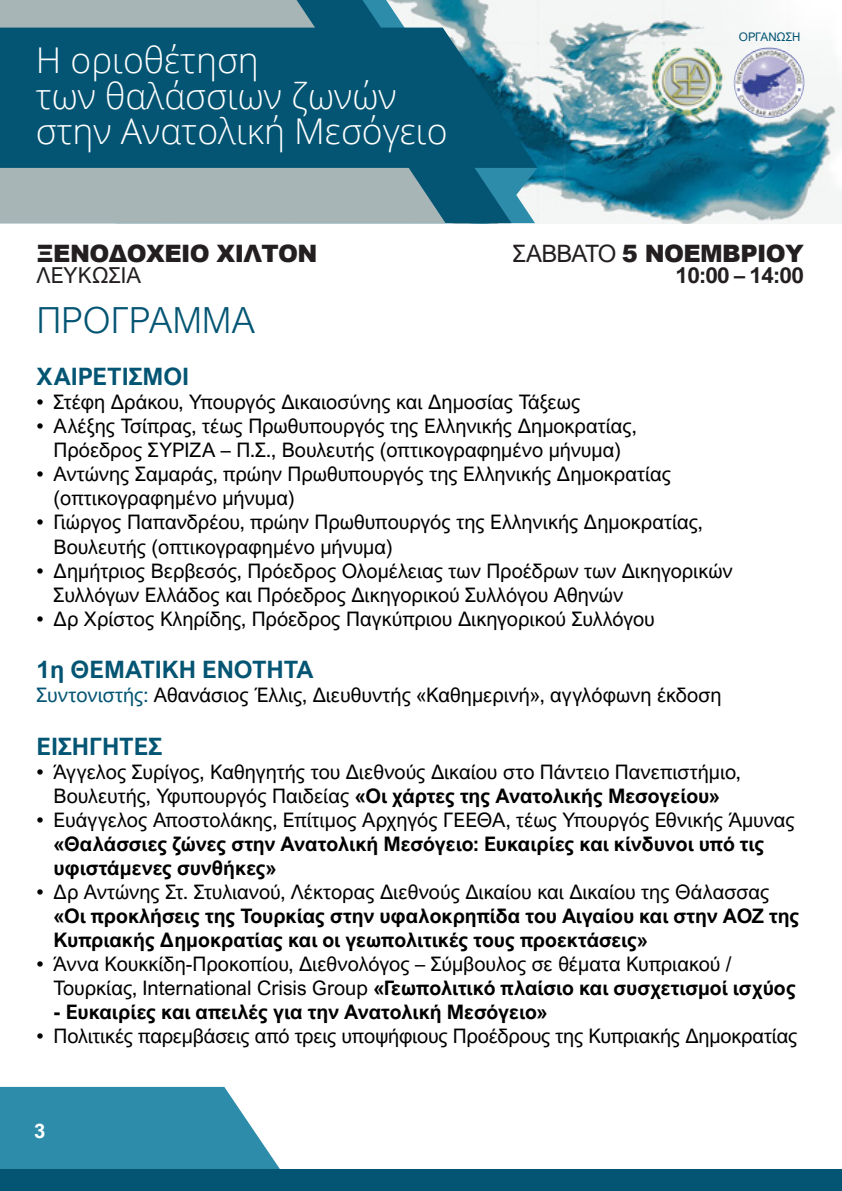
<style>
.page{position:relative;width:842px;height:1191px;background:#fff}
.page>*{position:absolute;margin:0;border:0;box-sizing:border-box;transform-origin:0 0}
.t1{font:300 36px "Arial Nova";color:#045573}
.t2{font:300 35.6px/35.6px "Open Sans";color:#fff}
.t3{font:700 24px "Arial Nova";color:#045573}
.t4{font:900 24px "Arial";letter-spacing:-.025em;color:#231f20}
.t5{font:700 22px "Arial Nova";letter-spacing:-.025em;color:#231f20}
.t6{font:22px "Arial Nova";color:#231f20}
.t7{font:20px/24px "Arial Nova";color:#000}
.t8{font:700 20px/24px "Arial Nova";color:#000}
.t9{font:700 20px "Arial Nova";color:#fff}
.t10{font:11.8px "Arial Nova";letter-spacing:-.01em;color:#045573}
.s1{font-family:"Arial Nova";font-weight:400}
.s2{color:#045573}
.s3{font-weight:700}
</style>
<div class="page">
<img style="left:535px;top:0;width:307px;height:223px">
<svg style="left:511px;top:0;width:24px;height:223px;fill:#f2f4f3"></svg>
<svg style="left:446px;top:0;width:65px;height:223px;background:#3c8298"></svg>
<svg style="left:0;top:0;width:446px;height:223px;background:#98adb1"></svg>
<svg style="left:0;top:28px;width:537px;height:140px;background:#0d5b78"></svg>
<img style="left:734px;top:47px;width:70px;height:71px;border-radius:35px">
<img style="left:650px;top:46px;width:74px;height:78px">
<svg style="left:0;top:1087px;width:280px;height:82px;background:#4096b1"></svg>
<div style="left:0;top:1169px;width:842px;height:22px;background:#045573"></div>
<h2 class="t2" style="left:36px;top:41px;width:413px">Η οριοθέτηση<br>των θαλάσσιων ζωνών στην Ανατολική Μεσόγειο</h2>
<p class="t4" style="left:37px;top:236px;width:283px">ΞΕΝΟΔΟΧΕΙΟ ΧΙΛΤΟΝ</p>
<p class="t6" style="left:37px;top:262px;width:106px">ΛΕΥΚΩΣΙΑ</p>
<p class="t10" style="left:739px;top:30px;width:63px">ΟΡΓΑΝΩΣΗ</p>
<p class="t4" style="left:513px;top:236px;width:293px"><span class="s1">ΣΑΒΒΑΤΟ</span> 5 ΝΟΕΜΒΡΙΟΥ</p>
<p class="t5" style="left:675px;top:262px;width:130px">10:00 – 14:00</p>
<h1 class="t1" style="left:37px;top:299px;width:220px">ΠΡΟΓΡΑΜΜΑ</h1>
<p class="t3" style="left:37px;top:363px;width:154px">ΧΑΙΡΕΤΙΣΜΟΙ</p>
<p class="t7" style="left:37px;top:390px;width:545px">• Στέφη Δράκου, Υπουργός Δικαιοσύνης και Δημοσίας Τάξεως</p>
<p class="t7" style="left:37px;top:414px;width:602px;text-align:center">• Αλέξης Τσίπρας, τέως Πρωθυπουργός της Ελληνικής Δημοκρατίας,<br>Πρόεδρος ΣΥΡΙΖΑ – Π.Σ., Βουλευτής (οπτικογραφημένο μήνυμα)</p>
<p class="t7" style="left:54px;top:462px;width:619px;text-indent:-17px">• Αντώνης Σαμαράς, πρώην Πρωθυπουργός της Ελληνικής Δημοκρατίας (οπτικογραφημένο μήνυμα)</p>
<p class="t7" style="left:54px;top:510px;width:651px;text-indent:-17px">• Γιώργος Παπανδρέου, πρώην Πρωθυπουργός της Ελληνικής Δημοκρατίας,<br>Βουλευτής (οπτικογραφημένο μήνυμα)</p>
<p class="t7" style="left:54px;top:558px;width:681px;text-indent:-17px">• Δημήτριος Βερβεσός, Πρόεδρος Ολομέλειας των Προέδρων των Δικηγορικών<br>Συλλόγων Ελλάδος και Πρόεδρος Δικηγορικού Συλλόγου Αθηνών</p>
<p class="t7" style="left:37px;top:606px;width:620px">• Δρ Χρίστος Κληρίδης, Πρόεδρος Παγκύπριου Δικηγορικού Συλλόγου</p>
<p class="t3" style="left:37px;top:656px;width:279px">1η ΘΕΜΑΤΙΚΗ ΕΝΟΤΗΤΑ</p>
<p class="t7" style="left:37px;top:683px;width:687px"><span class="s2">Συντονιστής:</span> Αθανάσιος Έλλις, Διευθυντής «Καθημερινή», αγγλόφωνη έκδοση</p>
<p class="t3" style="left:37px;top:732px;width:128px">ΕΙΣΗΓΗΤΕΣ</p>
<p class="t7" style="left:37px;top:760px;width:706px;text-align:center">• Άγγελος Συρίγος, Καθηγητής του Διεθνούς Δικαίου στο Πάντειο Πανεπιστήμιο,<br>Βουλευτής, Υφυπουργός Παιδείας <span class="s3">«Οι χάρτες της Ανατολικής Μεσογείου»</span></p>
<p class="t7" style="left:37px;top:808px;width:760px">• Ευάγγελος Αποστολάκης, Επίτιμος Αρχηγός ΓΕΕΘΑ, τέως Υπουργός Εθνικής Άμυνας</p>
<p class="t8" style="left:54px;top:832px;width:712px">«Θαλάσσιες ζώνες στην Ανατολική Μεσόγειο: Ευκαιρίες και κίνδυνοι υπό τις υφιστάμενες συνθήκες»</p>
<p class="t7" style="left:37px;top:880px;width:734px">• Δρ Αντώνης Στ. Στυλιανού, Λέκτορας Διεθνούς Δικαίου και Δικαίου της Θάλασσας</p>
<p class="t8" style="left:54px;top:904px;width:747px">«Οι προκλήσεις της Τουρκίας στην υφαλοκρηπίδα του Αιγαίου και στην ΑΟΖ της<br>Κυπριακής Δημοκρατίας και οι γεωπολιτικές τους προεκτάσεις»</p>
<p class="t7" style="left:54px;top:952px;width:744px;text-indent:-17px">• Άννα Κουκκίδη-Προκοπίου, Διεθνολόγος – Σύμβουλος σε θέματα Κυπριακού /<br>Τουρκίας, International Crisis Group <span class="s3">«Γεωπολιτικό πλαίσιο και συσχετισμοί ισχύος</span></p>
<p class="t8" style="left:54px;top:1000px;width:495px">- Ευκαιρίες και απειλές για την Ανατολική Μεσόγειο»</p>
<p class="t7" style="left:37px;top:1024px;width:762px">• Πολιτικές παρεμβάσεις από τρεις υποψήφιους Προέδρους της Κυπριακής Δημοκρατίας</p>
<p class="t9" style="left:34px;top:1119px;width:13px">3</p>
</div>
